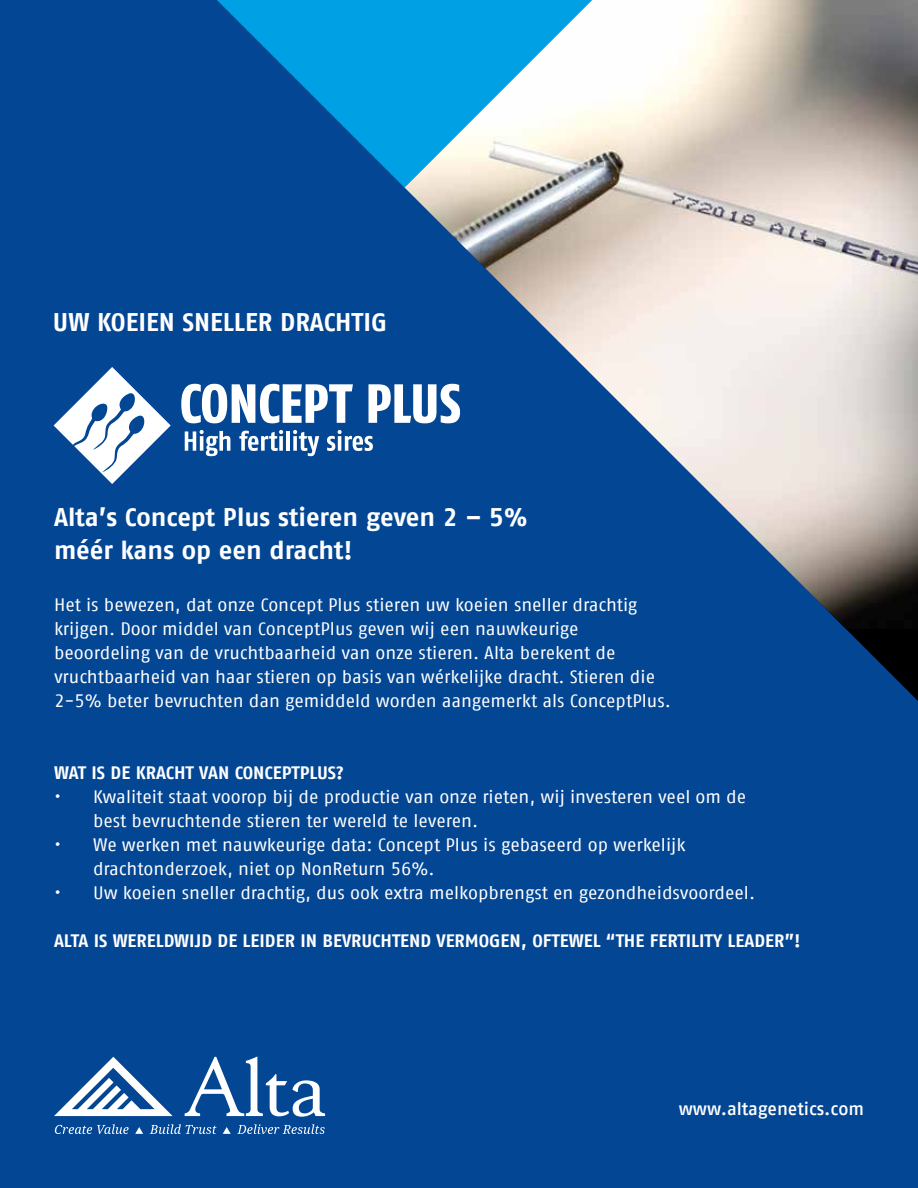
<style>
.page{position:relative;width:918px;height:1188px;background:#034694}
.page>*{position:absolute;margin:0;border:0;box-sizing:border-box;transform-origin:0 0}
.t1{font:700 25.5px/33px "Fago Offc";color:#fff}
.t2{font:18px/24px "Fago Offc";letter-spacing:-.005em;color:#fff}
.t3{font:700 18px "Fago Offc";color:#fff}
.t4{font:500 18px "Fago Offc";letter-spacing:-.005em;color:#fff}
</style>
<div class="page">
<svg style="left:847px;top:630px;width:71px;height:71px"></svg>
<img style="left:405px;top:0;width:513px;height:630px">
<svg style="left:217px;top:0;width:375px;height:188px;fill:#03a1e4"></svg>
<svg style="left:54px;top:1057px;width:119px;height:59px"></svg>
<svg style="left:185px;top:1056px;width:140px;height:61px"></svg>
<svg style="left:55px;top:1124px;width:74px;height:10px"></svg>
<svg style="left:150px;top:1124px;width:66px;height:10px"></svg>
<svg style="left:237px;top:1124px;width:88px;height:10px"></svg>
<svg style="left:135px;top:1127px;width:8px;height:7px"></svg>
<svg style="left:223px;top:1127px;width:8px;height:7px"></svg>
<svg style="left:181px;top:384px;width:172px;height:39px"></svg>
<svg style="left:369px;top:384px;width:91px;height:39px"></svg>
<svg style="left:54px;top:367px;width:117px;height:117px"></svg>
<svg style="left:185px;top:430px;width:45px;height:26px"></svg>
<svg style="left:239px;top:430px;width:44px;height:21px"></svg>
<hr style="left:286px;top:431px;width:4px;height:20px;background:#fff">
<svg style="left:293px;top:430px;width:26px;height:26px"></svg>
<svg style="left:327px;top:430px;width:46px;height:21px"></svg>
<h1 class="t1" style="left:53px;top:306px;width:336px">UW KOEIEN SNELLER DRACHTIG</h1>
<h1 class="t1" style="left:54px;top:501px;width:475px">Alta’s Concept Plus stieren geven 2 – 5% méér kans op een dracht!</h1>
<p class="t2" style="left:54px;top:593px;width:619px">Het is bewezen, dat onze Concept Plus stieren uw koeien sneller drachtig krijgen. Door middel van ConceptPlus geven wij een nauwkeurige beoordeling van de vruchtbaarheid van onze stieren. Alta berekent de vruchtbaarheid van haar stieren op basis van wérkelijke dracht. Stieren die 2-5% beter bevruchten dan gemiddeld worden aangemerkt als ConceptPlus.</p>
<p class="t3" style="left:54px;top:762px;width:292px">WAT IS DE KRACHT VAN CONCEPTPLUS?</p>
<p class="t2" style="left:93px;top:785px;width:655px;text-indent:-39px">• Kwaliteit staat voorop bij de productie van onze rieten, wij investeren veel om de best bevruchtende stieren ter wereld te leveren.</p>
<p class="t2" style="left:93px;top:833px;width:594px;text-indent:-39px">• We werken met nauwkeurige data: Concept Plus is gebaseerd op werkelijk drachtonderzoek, niet op NonReturn 56%.</p>
<p class="t2" style="left:54px;top:881px;width:703px">• Uw koeien sneller drachtig, dus ook extra melkopbrengst en gezondheidsvoordeel.</p>
<p class="t3" style="left:54px;top:930px;width:748px">ALTA IS WERELDWIJD DE LEIDER IN BEVRUCHTEND VERMOGEN, OFTEWEL “THE FERTILITY LEADER”!</p>
<p class="t4" style="left:679px;top:1098px;width:187px">www.altagenetics.com</p>
</div>
